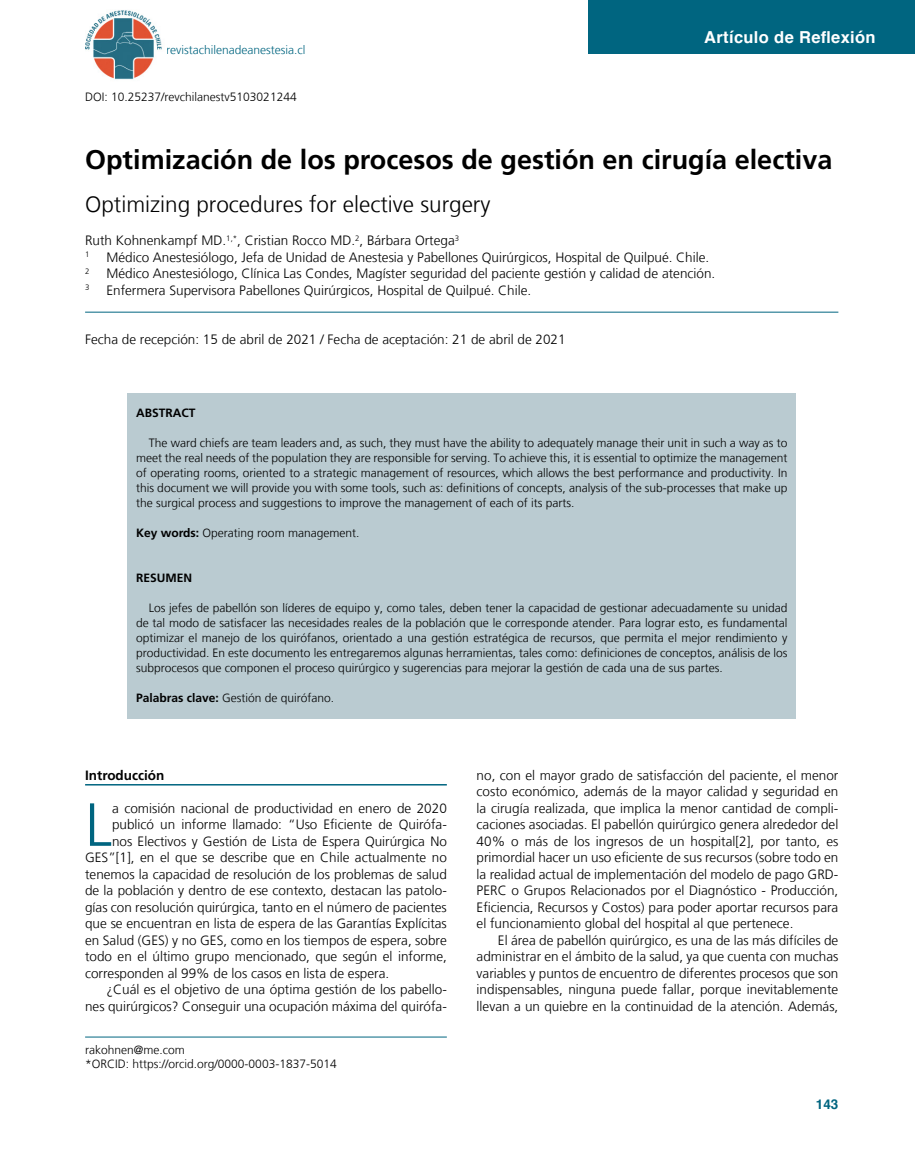
<style>
.page{position:relative;width:915px;height:1170px;background:#fff}
.page>*{position:absolute;margin:0;border:0;box-sizing:border-box;transform-origin:0 0}
.t1{font:300 60.75px "Frutiger LT";color:#006580}
.t2{font:700 27px "Frutiger";color:#000}
.t3{font:300 22.5px "Frutiger LT";color:#000}
.t4{font:700 16.5px "Helvetica";letter-spacing:.02em;color:#fff}
.t5{font:300 13.5px/16.5px "Frutiger LT";color:#000;text-align:justify}
.t6{font:700 13.5px "Frutiger";color:#000}
.t7{font:700 13.5px "Helvetica";color:#006580}
._6-figuras{font:300 12px/15px "Frutiger LT";color:#000;text-align:justify}
.figuras{font:300 12px "Frutiger LT";color:#006580}
.t8{font:700 12px "Frutiger";color:#000}
.t9{font:300 7.8px "Frutiger LT";color:#000}
.s1{font-family:"Frutiger";font-weight:700}
</style>
<div class="page">
<div style="left:588px;top:0;width:326px;height:54px;background:#006580"></div>
<img style="left:85px;top:10px;width:77px;height:70px">
<hr style="left:85px;top:312px;width:753px;height:1px;background:#006580">
<hr style="left:85px;top:1036px;width:361px;height:1px;background:#006580">
<div style="left:127px;top:392px;width:668px;height:326px;background:#bacbd1"></div>
<hr style="left:85px;top:784px;width:361px;height:1px;background:#006580">
<p class="figuras" style="left:166px;top:43px;width:141px">revistachilenadeanestesia.cl</p>
<p class="_6-figuras" style="left:85px;top:89px;width:213px">DOI: 10.25237/revchilanestv5103021244</p>
<p class="t4" style="left:704px;top:24px;width:173px">Artículo de Reflexión</p>
<p class="t2" style="left:85px;top:144px;width:748px">Optimización de los procesos de gestión en cirugía electiva</p>
<p class="t3" style="left:85px;top:191px;width:406px">Optimizing procedures for elective surgery</p>
<p class="t5" style="left:85px;top:232px;width:375px">Ruth Kohnenkampf MD.<sup>1,*</sup>, Cristian Rocco MD.<sup>2</sup>, Bárbara Ortega<sup>3</sup></p>
<p class="t9" style="left:85px;top:250px;width:6px">1</p>
<p class="t5" style="left:106px;top:249px;width:604px">Médico Anestesiólogo, Jefa de Unidad de Anestesia y Pabellones Quirúrgicos, Hospital de Quilpué. Chile.</p>
<p class="t9" style="left:85px;top:266px;width:6px">2</p>
<p class="t5" style="left:106px;top:265px;width:610px">Médico Anestesiólogo, Clínica Las Condes, Magíster seguridad del paciente gestión y calidad de atención.</p>
<p class="t9" style="left:85px;top:283px;width:6px">3</p>
<p class="t5" style="left:106px;top:282px;width:426px">Enfermera Supervisora Pabellones Quirúrgicos, Hospital de Quilpué. Chile.</p>
<p class="t5" style="left:85px;top:331px;width:482px">Fecha de recepción: 15 de abril de 2021 / Fecha de aceptación: 21 de abril de 2021</p>
<p class="t8" style="left:136px;top:405px;width:61px">ABSTRACT</p>
<p class="_6-figuras" style="left:136px;top:435px;width:652px;text-indent:13px">The ward chiefs are team leaders and, as such, they must have the ability to adequately manage their unit in such a way as to meet the real needs of the population they are responsible for serving. To achieve this, it is essential to optimize the management of operating rooms, oriented to a strategic management of resources, which allows the best performance and productivity. In this document we will provide you with some tools, such as: definitions of concepts, analysis of the sub-processes that make up the surgical process and suggestions to improve the management of each of its parts.</p>
<p class="_6-figuras" style="left:136px;top:525px;width:225px"><span class="s1">Key words:</span> Operating room management.</p>
<p class="t8" style="left:136px;top:570px;width:58px">RESUMEN</p>
<p class="_6-figuras" style="left:136px;top:600px;width:652px;text-indent:13px">Los jefes de pabellón son líderes de equipo y, como tales, deben tener la capacidad de gestionar adecuadamente su unidad de tal modo de satisfacer las necesidades reales de la población que le corresponde atender. Para lograr esto, es fundamental optimizar el manejo de los quirófanos, orientado a una gestión estratégica de recursos, que permita el mejor rendimiento y productividad. En este documento les entregaremos algunas herramientas, tales como: definiciones de conceptos, análisis de los subprocesos que componen el proceso quirúrgico y sugerencias para mejorar la gestión de cada una de sus partes.</p>
<p class="_6-figuras" style="left:136px;top:690px;width:200px"><span class="s1">Palabras clave:</span> Gestión de quirófano.</p>
<p class="t6" style="left:85px;top:767px;width:81px">Introducción</p>
<p class="t1" style="left:85px;top:790px;width:28px">L</p>
<p class="t5" style="left:112px;top:800px;width:336px">a comisión nacional de productividad en enero de 2020</p>
<p class="t5" style="left:112px;top:816px;width:336px">publicó un informe llamado: “Uso Eficiente de Quirófa-</p>
<p class="t5" style="left:112px;top:833px;width:336px">nos Electivos y Gestión de Lista de Espera Quirúrgica No</p>
<p class="t5" style="left:85px;top:849px;width:363px">GES”[1], en el que se describe que en Chile actualmente no</p>
<p class="t5" style="left:85px;top:866px;width:363px">tenemos la capacidad de resolución de los problemas de salud</p>
<p class="t5" style="left:85px;top:882px;width:363px">de la población y dentro de ese contexto, destacan las patolo-</p>
<p class="t5" style="left:85px;top:899px;width:363px">gías con resolución quirúrgica, tanto en el número de pacientes</p>
<p class="t5" style="left:85px;top:915px;width:363px">que se encuentran en lista de espera de las Garantías Explícitas</p>
<p class="t5" style="left:85px;top:932px;width:363px">en Salud (GES) y no GES, como en los tiempos de espera, sobre</p>
<p class="t5" style="left:85px;top:948px;width:363px">todo en el último grupo mencionado, que según el informe,</p>
<p class="t5" style="left:85px;top:965px;width:305px">corresponden al 99% de los casos en lista de espera.</p>
<p class="t5" style="left:85px;top:981px;width:363px;text-align:right">¿Cuál es el objetivo de una óptima gestión de los pabello&shy;nes quirúrgicos? Conseguir una ocupación máxima del quirófa-</p>
<p class="_6-figuras" style="left:85px;top:1042px;width:101px">rakohnen@me.com</p>
<p class="_6-figuras" style="left:85px;top:1056px;width:253px">*ORCID: https://orcid.org/0000-0003-1837-5014</p>
<p class="t5" style="left:476px;top:767px;width:363px">no, con el mayor grado de satisfacción del paciente, el menor costo económico, además de la mayor calidad y seguridad en la cirugía realizada, que implica la menor cantidad de compli&shy;caciones asociadas. El pabellón quirúrgico genera alrededor del 40% o más de los ingresos de un hospital[2], por tanto, es primordial hacer un uso eficiente de sus recursos (sobre todo en la realidad actual de implementación del modelo de pago GRD-PERC o Grupos Relacionados por el Diagnóstico - Producción, Eficiencia, Recursos y Costos) para poder aportar recursos para el funcionamiento global del hospital al que pertenece.</p>
<p class="t5" style="left:476px;top:932px;width:363px;text-indent:21px">El área de pabellón quirúrgico, es una de las más difíciles de administrar en el ámbito de la salud, ya que cuenta con muchas variables y puntos de encuentro de diferentes procesos que son indispensables, ninguna puede fallar, porque inevitablemente llevan a un quiebre en la continuidad de la atención. Además,</p>
<p class="t7" style="left:815px;top:1093px;width:24px">143</p>
</div>
